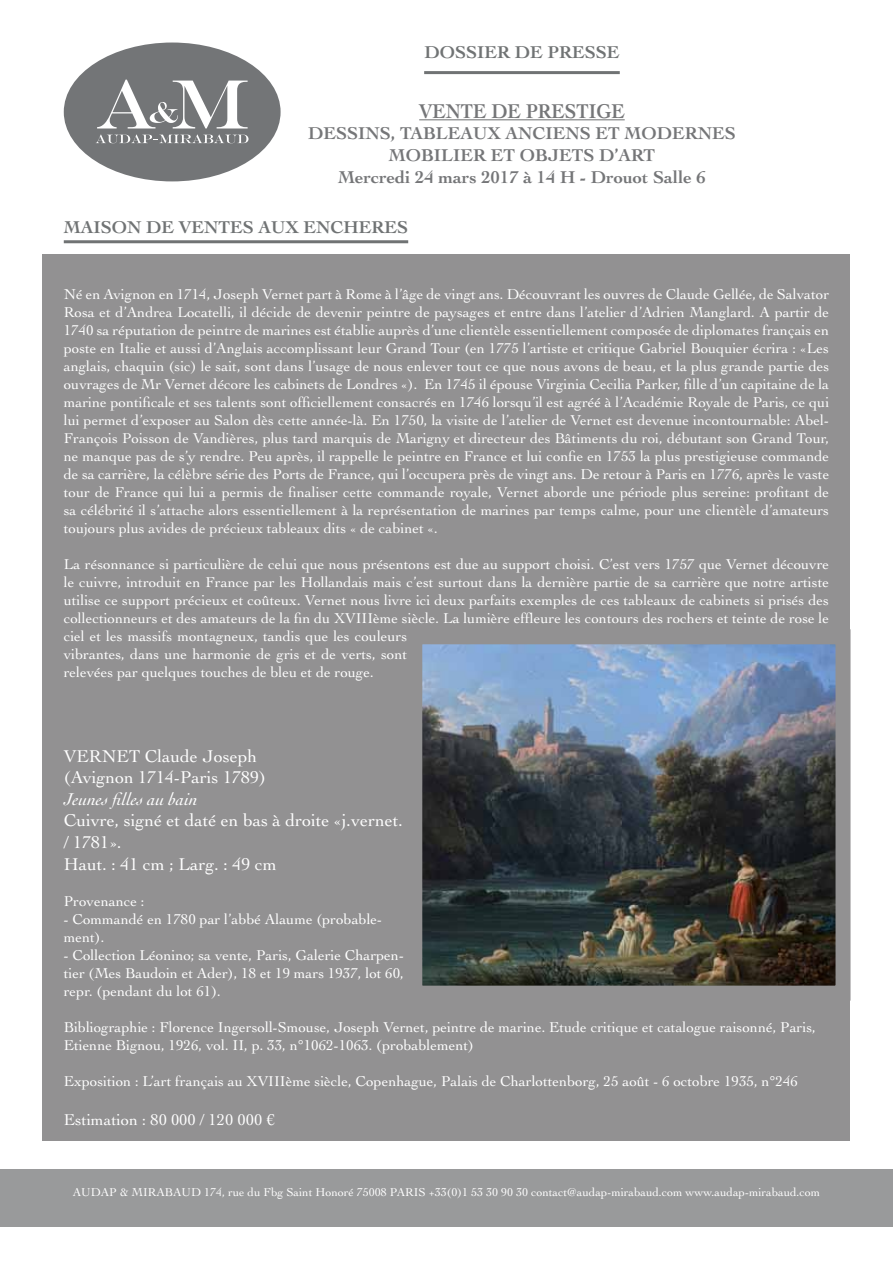
<style>
.page{position:relative;width:893px;height:1263px;background:#fff}
.page>*{position:absolute;margin:0;border:0;box-sizing:border-box;transform-origin:0 0}
.t1{font:700 21px "Cochin LT Std";color:#757678;scale:.9 1}
.t2{font:18px/21.6px "Cochin LT Std";color:#fff}
.t3{font:700 18px/21.6px "Cochin LT Std";color:#757678;text-align:center}
.t4{font:700 18px "Cochin LT Std";color:#707374}
.t5{font:italic 18px "Cochin LT Std";color:#fff}
.t6{font:16.5px "Cochin LT Std";color:#fff}
.t7{font:15px/18px "Cochin LT Std";color:#fff}
.t8{font:12px "Cochin LT Std";color:#fff}
</style>
<div class="page">
<div style="left:0;top:1169px;width:893px;height:58px;background:#999a9b"></div>
<div style="left:64px;top:43px;width:217px;height:138px;background:#737577;border-radius:50%"></div>
<svg style="left:97px;top:80px;width:151px;height:48px"></svg>
<svg style="left:96px;top:134px;width:152px;height:9px"></svg>
<hr style="left:64px;top:240px;width:344px;height:3px;background:#707374">
<hr style="left:419px;top:119px;width:206px;height:1px;background:#757678">
<hr style="left:424px;top:71px;width:196px;height:3px;background:#707374">
<div style="left:43px;top:254px;width:807px;height:886px;background:#929192"></div>
<img style="left:423px;top:645px;width:411px;height:340px">
<p class="t4" style="left:424px;top:42px;width:197px">DOSSIER DE PRESSE</p>
<h1 class="t1" style="left:419px;top:99px;width:230px">VENTE DE PRESTIGE</h1>
<p class="t3" style="left:308px;top:123px;width:429px">DESSINS, TABLEAUX ANCIENS ET MODERNES<br>MOBILIER ET OBJETS D’ART<br>Mercredi 24 mars 2017 à 14 H - Drouot Salle 6</p>
<p class="t4" style="left:64px;top:216px;width:346px">MAISON DE VENTES AUX ENCHERES</p>
<p class="t7" style="left:64px;top:285px;width:767px;text-align:justify">Né en Avignon en 1714, Joseph Vernet part à Rome à l’âge de vingt ans. Découvrant les ouvres de Claude Gellée, de Salvator Rosa et d’Andrea Locatelli, il décide de devenir peintre de paysages et entre dans l’atelier d’Adrien Manglard. A partir de 1740 sa réputation de peintre de marines est établie auprès d’une clientèle essentiellement composée de diplomates français en poste en Italie et aussi d’Anglais accomplissant leur Grand Tour (en 1775 l’artiste et critique Gabriel Bouquier écrira : «Les anglais, chaquin (sic) le sait, sont dans l’usage de nous enlever tout ce que nous avons de beau, et la plus grande partie des ouvrages de Mr Vernet décore les cabinets de Londres «). En 1745 il épouse Virginia Cecilia Parker, fille d’un capitaine de la marine pontificale et ses talents sont officiellement consacrés en 1746 lorsqu’il est agréé à l’Académie Royale de Paris, ce qui lui permet d’exposer au Salon dès cette année-là. En 1750, la visite de l’atelier de Vernet est devenue incontournable: Abel-François Poisson de Vandières, plus tard marquis de Marigny et directeur des Bâtiments du roi, débutant son Grand Tour, ne manque pas de s’y rendre. Peu après, il rappelle le peintre en France et lui confie en 1753 la plus prestigieuse commande de sa carrière, la célèbre série des Ports de France, qui l’occupera près de vingt ans. De retour à Paris en 1776, après le vaste tour de France qui lui a permis de finaliser cette commande royale, Vernet aborde une période plus sereine: profitant de sa célébrité il s’attache alors essentiellement à la représentation de marines par temps calme, pour une clientèle d’amateurs toujours plus avides de précieux tableaux dits « de cabinet «.</p>
<p class="t7" style="left:64px;top:555px;width:767px">La résonnance si particulière de celui que nous présentons est due au support choisi. C’est vers 1757 que Vernet découvre le cuivre, introduit en France par les Hollandais mais c’est surtout dans la dernière partie de sa carrière que notre artiste utilise ce support précieux et coûteux. Vernet nous livre ici deux parfaits exemples de ces tableaux de cabinets si prisés des collectionneurs et des amateurs de la fin du XVIIIème siècle. La lumière effleure les contours des rochers et teinte de rose le ciel et les massifs montagneux, tandis que les couleurs<br>vibrantes, dans une harmonie de gris et de verts, sont<br>relevées par quelques touches de bleu et de rouge.</p>
<p class="t2" style="left:64px;top:745px;width:204px">VERNET Claude Joseph (Avignon 1714-Paris 1789)</p>
<p class="t5" style="left:64px;top:789px;width:135px">Jeunes filles au bain</p>
<p class="t2" style="left:64px;top:810px;width:341px">Cuivre, signé et daté en bas à droite «j.vernet. / 1781».<br>Haut. : 41 cm ; Larg. : 49 cm</p>
<p class="t7" style="left:64px;top:892px;width:82px">Provenance :</p>
<p class="t7" style="left:64px;top:910px;width:320px">- Commandé en 1780 par l’abbé Alaume (probable&shy;ment).</p>
<p class="t7" style="left:64px;top:946px;width:342px;text-align:justify">- Collection Léonino; sa vente, Paris, Galerie Charpen&shy;tier (Mes Baudoin et Ader), 18 et 19 mars 1937, lot 60, repr. (pendant du lot 61).</p>
<p class="t7" style="left:64px;top:1018px;width:754px">Bibliographie : Florence Ingersoll-Smouse, Joseph Vernet, peintre de marine. Etude critique et catalogue raisonné, Paris,<br>Etienne Bignou, 1926, vol. II, p. 33, n°1062-1063. (probablement)</p>
<p class="t7" style="left:64px;top:1072px;width:736px">Exposition : L’art français au XVIIIème siècle, Copenhague, Palais de Charlottenborg, 25 août - 6 octobre 1935, n°246</p>
<p class="t6" style="left:64px;top:1110px;width:212px">Estimation : 80 000 / 120 000 €</p>
<p class="t8" style="left:73px;top:1185px;width:749px">AUDAP &amp; MIRABAUD 174, rue du Fbg Saint Honoré 75008 PARIS +33(0)1 53 30 90 30 contact@audap-mirabaud.com www.audap-mirabaud.com</p>
</div>
